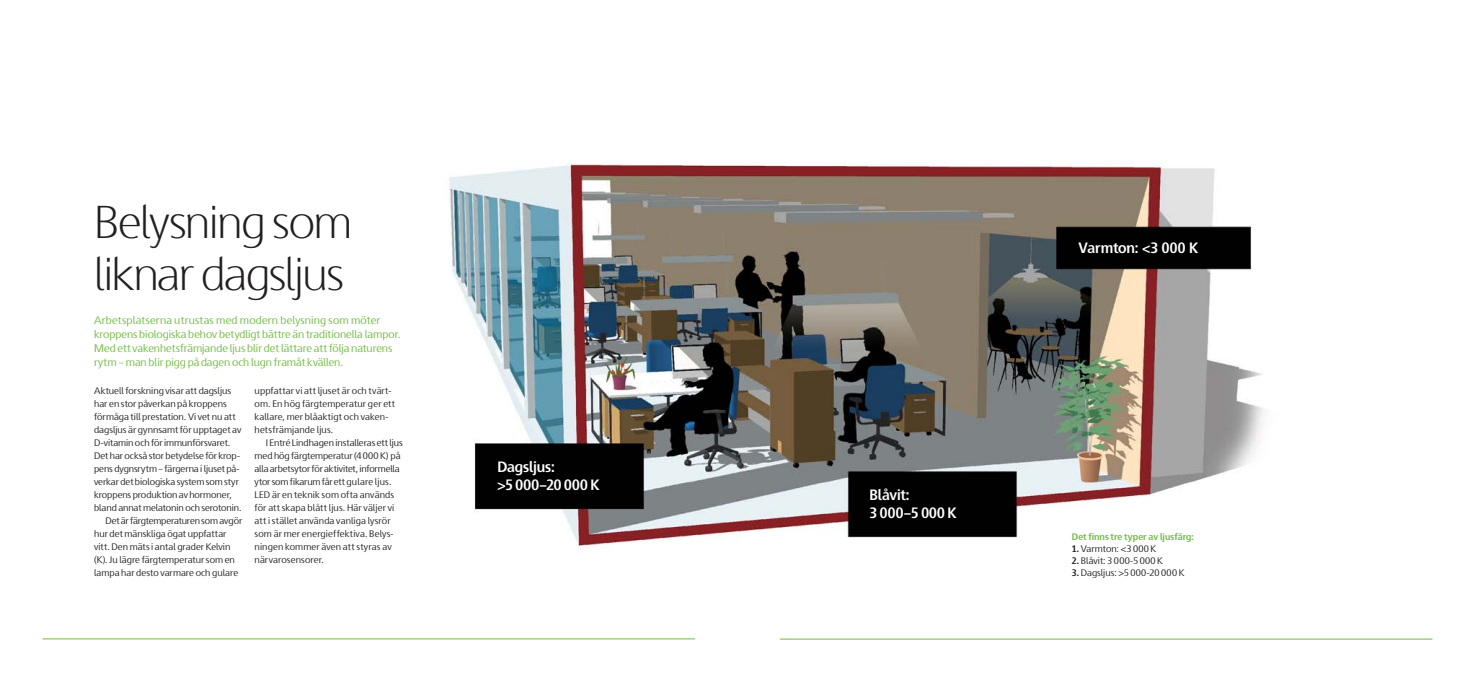
<style>
.page{position:relative;width:1475px;height:681px;background:#fff}
.page>*{position:absolute;margin:0;border:0;box-sizing:border-box;transform-origin:0 0}
.t1{font:300 46px/52px "Skanska Sans Pro";letter-spacing:-.025em;color:#231f20}
.t2{font:700 15px/18px "Skanska Sans Pro";letter-spacing:-.005em;color:#fff}
.t3{font:11px/14px "Skanska Sans Pro";color:#6fbb42}
.t4{font:9.5px/13px "Skanska Sans Pro";color:#231f20}
.t5{font:9.5px "Skanska Sans Pro";letter-spacing:-.02em;color:#231f20}
.t6{font:700 9.5px "Skanska Sans Pro";color:#6fbb42}
.s1{font-weight:700}
</style>
<div class="page">
<hr style="left:43px;top:638px;width:651px;height:1px;background:#6fbb42">
<hr style="left:780px;top:638px;width:651px;height:1px;background:#6fbb42">
<img style="left:449px;top:163px;width:815px;height:384px">
<h1 class="t1" style="left:94px;top:196px;width:259px">Belysning som liknar dagsljus</h1>
<p class="t3" style="left:94px;top:313px;width:308px">Arbetsplatserna utrustas med modern belysning som möter kroppens biologiska behov betydligt bättre än traditionella lampor.<br>Med ett vakenhetsfrämjande ljus blir det lättare att följa naturens rytm – man blir pigg på dagen och lugn framåt kvällen.</p>
<p class="t4" style="left:94px;top:384px;width:139px">Aktuell forskning visar att dagsljus</p>
<p class="t4" style="left:94px;top:397px;width:134px">har en stor påverkan på kroppens</p>
<p class="t4" style="left:94px;top:410px;width:143px">förmåga till prestation. Vi vet nu att</p>
<p class="t4" style="left:94px;top:423px;width:149px">dagsljus är gynnsamt för upptaget av</p>
<p class="t4" style="left:94px;top:436px;width:138px">D-vitamin och för immunförsvaret.</p>
<p class="t4" style="left:94px;top:449px;width:147px">Det har också stor betydelse för krop-</p>
<p class="t4" style="left:94px;top:462px;width:147px">pens dygnsrytm – färgerna i ljuset på-</p>
<p class="t4" style="left:94px;top:475px;width:146px">verkar det biologiska system som styr</p>
<p class="t4" style="left:94px;top:488px;width:139px">kroppens produktion av hormoner,</p>
<p class="t4" style="left:94px;top:501px;width:149px">bland annat melatonin och serotonin.</p>
<p class="t5" style="left:105px;top:515px;width:138px">Det är färgtemperaturen som avgör</p>
<p class="t4" style="left:94px;top:527px;width:134px">hur det mänskliga ögat uppfattar</p>
<p class="t4" style="left:94px;top:540px;width:138px">vitt. Den mäts i antal grader Kelvin</p>
<p class="t4" style="left:94px;top:553px;width:142px">(K). Ju lägre färgtemperatur som en</p>
<p class="t4" style="left:94px;top:566px;width:146px">lampa har desto varmare och gulare</p>
<p class="t4" style="left:254px;top:384px;width:142px">uppfattar vi att ljuset är och tvärt&shy;om. En hög färgtemperatur ger ett kallare, mer blåaktigt och vaken&shy;hetsfrämjande ljus.</p>
<p class="t4" style="left:254px;top:436px;width:150px;text-indent:11px">I Entré Lindhagen installeras ett ljus med hög färgtemperatur (4 000 K) på alla arbetsytor för aktivitet, informella ytor som fikarum får ett gulare ljus.<br>LED är en teknik som ofta används för att skapa blått ljus. Här väljer vi att i stället använda vanliga lysrör som är mer energieffektiva. Belys&shy;ningen kommer även att styras av närvarosensorer.</p>
<h2 class="t2" style="left:497px;top:457px;width:104px">Dagsljus:<br>&gt;5 000–20 000 K</h2>
<h2 class="t2" style="left:869px;top:485px;width:89px">Blåvit:<br>3 000–5 000 K</h2>
<h2 class="t2" style="left:1078px;top:238px;width:121px">Varmton: &lt;3 000 K</h2>
<p class="t6" style="left:1071px;top:530px;width:123px">Det finns tre typer av ljusfärg:</p>
<p class="t4" style="left:1071px;top:541px;width:86px"><span class="s1">1.</span> Varmton: &lt;3 000 K</p>
<p class="t4" style="left:1071px;top:553px;width:93px"><span class="s1">2.</span> Blåvit: 3 000-5 000 K</p>
<p class="t4" style="left:1071px;top:565px;width:114px"><span class="s1">3.</span> Dagsljus: &gt;5 000-20 000 K</p>
</div>
